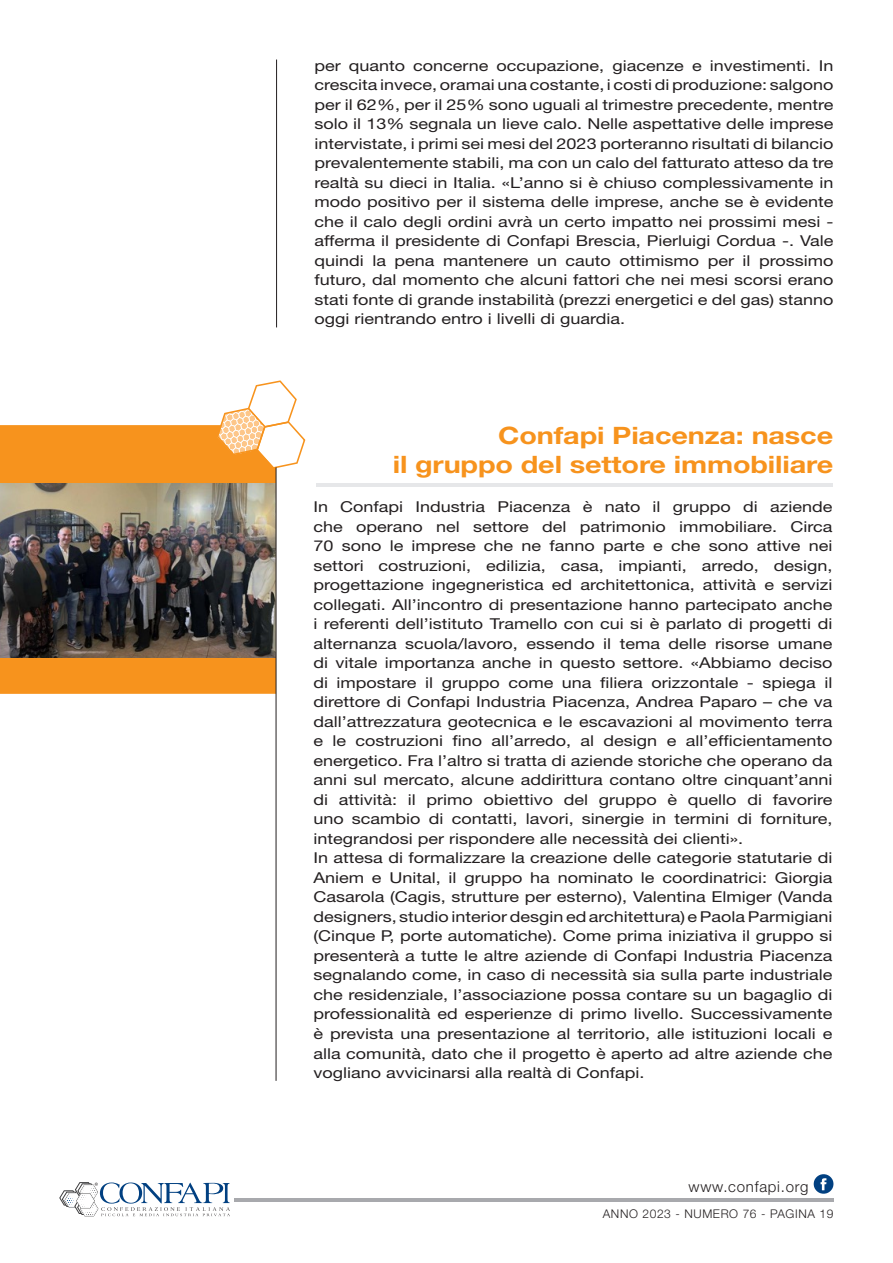
<style>
.page{position:relative;width:893px;height:1263px;background:#fff}
.page>*{position:absolute;margin:0;border:0;box-sizing:border-box;transform-origin:0 0}
.t1{font:700 24px/28.8px "Helvetica Neue";letter-spacing:-.005em;color:#f7931d;text-align:right;scale:1.2 1}
.t2{font:15px/19.5px "Helvetica Neue";color:#231f20;scale:1.2 1}
.t3{font:300 15px "Helvetica Neue";letter-spacing:.05em;color:#231f20}
.t4{font:300 12px "Helvetica Neue";letter-spacing:.05em;color:#231f20}
</style>
<div class="page">
<hr style="left:234px;top:1198px;width:600px;height:3px;background:#a8a9ad">
<svg style="left:814px;top:1174px;width:19px;height:20px"></svg>
<svg style="left:59px;top:1182px;width:171px;height:35px"></svg>
<div style="left:0;top:425px;width:276px;height:269px;background:#f7931d"></div>
<svg style="left:217px;top:380px;width:88px;height:89px"></svg>
<hr style="left:316px;top:484px;width:516px;height:3px;background:#e6e7e9">
<img style="left:0;top:484px;width:276px;height:173px">
<hr style="left:276px;top:467px;width:1px;height:614px;background:#231f20">
<hr style="left:276px;top:60px;width:1px;height:267px;background:#231f20">
<p class="t2" style="left:314px;top:55px;width:434px;text-align:justify">per quanto concerne occupazione, giacenze e investimenti. In crescita invece, oramai una costante, i costi di produzione: salgono per il 62%, per il 25% sono uguali al trimestre precedente, mentre solo il 13% segnala un lieve calo. Nelle aspettative delle imprese intervistate, i primi sei mesi del 2023 porteranno risultati di bilancio prevalentemente stabili, ma con un calo del fatturato atteso da tre realtà su dieci in Italia. «L’anno si è chiuso complessivamente in modo positivo per il sistema delle imprese, anche se è evidente che il calo degli ordini avrà un certo impatto nei prossimi mesi - afferma il presidente di Confapi Brescia, Pierluigi Cordua -. Vale quindi la pena mantenere un cauto ottimismo per il prossimo futuro, dal momento che alcuni fattori che nei mesi scorsi erano stati fonte di grande instabilità (prezzi energetici e del gas) stanno oggi rientrando entro i livelli di guardia.</p>
<h1 class="t1" style="left:393px;top:420px;width:369px">Confapi Piacenza: nasce<br>il gruppo del settore immobiliare</h1>
<p class="t2" style="left:313px;top:497px;width:434px">In Confapi Industria Piacenza è nato il gruppo di aziende che operano nel settore del patrimonio immobiliare. Circa 70 sono le imprese che ne fanno parte e che sono attive nei settori costruzioni, edilizia, casa, impianti, arredo, design, progettazione ingegneristica ed architettonica, attività e servizi collegati. All’incontro di presentazione hanno partecipato anche i referenti dell’istituto Tramello con cui si è parlato di progetti di alternanza scuola/lavoro, essendo il tema delle risorse umane di vitale importanza anche in questo settore. «Abbiamo deciso di impostare il gruppo come una filiera orizzontale - spiega il direttore di Confapi Industria Piacenza, Andrea Paparo – che va dall’attrezzatura geotecnica e le escavazioni al movimento terra e le costruzioni fino all’arredo, al design e all’efficientamento energetico. Fra l’altro si tratta di aziende storiche che operano da anni sul mercato, alcune addirittura contano oltre cinquant’anni di attività: il primo obiettivo del gruppo è quello di favorire uno scambio di contatti, lavori, sinergie in termini di forniture, integrandosi per rispondere alle necessità dei clienti».<br>In attesa di formalizzare la creazione delle categorie statutarie di Aniem e Unital, il gruppo ha nominato le coordinatrici: Giorgia Casarola (Cagis, strutture per esterno), Valentina Elmiger (Vanda designers, studio interior desgin ed architettura) e Paola Parmigiani (Cinque P, porte automatiche). Come prima iniziativa il gruppo si presenterà a tutte le altre aziende di Confapi Industria Piacenza segnalando come, in caso di necessità sia sulla parte industriale che residenziale, l’associazione possa contare su un bagaglio di professionalità ed esperienze di primo livello. Successivamente è prevista una presentazione al territorio, alle istituzioni locali e alla comunità, dato che il progetto è aperto ad altre aziende che vogliano avvicinarsi alla realtà di Confapi.</p>
<p class="t3" style="left:689px;top:1177px;width:122px">www.confapi.org</p>
<p class="t4" style="left:603px;top:1206px;width:232px">ANNO 2023 - NUMERO 76 - PAGINA 19</p>
</div>
